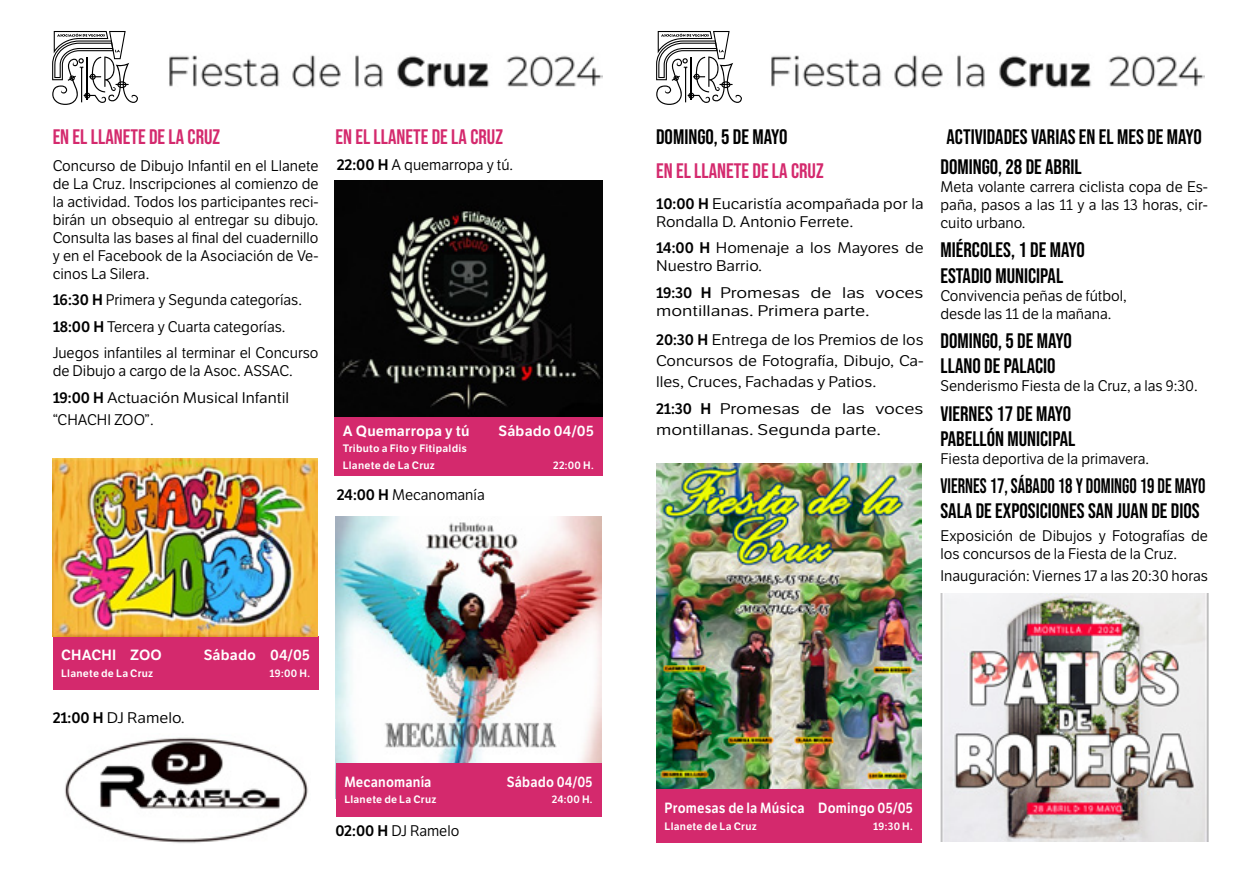
<style>
.page{position:relative;width:1259px;height:893px;background:#fff}
.page>*{position:absolute;margin:0;border:0;box-sizing:border-box;transform-origin:0 0}
.t1{font:21px/25.2px "Bebas Neue";color:#000}
.t2{font:21px/25.2px "Bebas Neue";color:#000;scale:.88 1}
.t3{font:21px "Bebas Neue";color:#d4296d}
.t4{font:15px/18px "LFT Etica";color:#000}
.t5{font:15px/18px "LFT Etica";color:#000;scale:1.1 1}
.t6{font:15px/18px "LFT Etica";color:#000;scale:1.25 1}
.t7{font:600 14.4px "LFT Etica";letter-spacing:.015em;color:#fff;scale:.9 1}
.t8{font:600 14.4px "LFT Etica";letter-spacing:.015em;color:#fff}
.t9{font:600 10.5px/16.5px "LFT Etica";letter-spacing:.025em;color:#fff}
.s1{font-weight:600}
</style>
<div class="page">
<img style="left:656px;top:464px;width:265px;height:325px">
<img style="left:334px;top:180px;width:268px;height:237px">
<div style="left:656px;top:789px;width:265px;height:54px;background:#d4296d"></div>
<svg style="left:52px;top:31px;width:86px;height:74px"></svg>
<svg style="left:656px;top:31px;width:86px;height:74px"></svg>
<div style="left:334px;top:417px;width:268px;height:59px;background:#d4296d"></div>
<img style="left:336px;top:516px;width:265px;height:247px">
<div style="left:336px;top:763px;width:265px;height:53px;background:#d4296d"></div>
<img style="left:169px;top:55px;width:434px;height:33px">
<img style="left:771px;top:55px;width:433px;height:33px">
<div style="left:53px;top:636px;width:265px;height:54px;background:#d4296d"></div>
<img style="left:53px;top:458px;width:264px;height:179px">
<img style="left:65px;top:737px;width:244px;height:106px">
<img style="left:940px;top:593px;width:269px;height:248px">
<h1 class="t3" style="left:53px;top:125px;width:169px">EN EL LLANETE DE LA CRUZ</h1>
<p class="t4" style="left:53px;top:157px;width:267px;text-align:justify">Concurso de Dibujo Infantil en el Llanete de La Cruz. Inscripciones al comienzo de la actividad. Todos los participantes reci&shy;birán un obsequio al entregar su dibujo.<br>Consulta las bases al final del cuadernillo y en el Facebook de la Asociación de Ve&shy;cinos La Silera.</p>
<p class="t4" style="left:53px;top:287px;width:267px;line-height:26.5px"><span class="s1">16:30 H</span> Primera y Segunda categorías.<br><span class="s1">18:00 H</span> Tercera y Cuarta categorías.<br>Juegos infantiles al terminar el Concurso</p>
<p class="t4" style="left:53px;top:358px;width:242px;line-height:26.5px">de Dibujo a cargo de la Asoc. ASSAC.<br><span class="s1">19:00 H</span> Actuación Musical Infantil</p>
<p class="t4" style="left:53px;top:411px;width:102px">“CHACHI ZOO”.</p>
<h1 class="t3" style="left:335px;top:125px;width:169px">EN EL LLANETE DE LA CRUZ</h1>
<p class="t4" style="left:337px;top:156px;width:178px"><span class="s1">22:00 H</span> A quemarropa y tú.</p>
<p class="t8" style="left:343px;top:422px;width:128px">A Quemarropa y tú</p>
<p class="t8" style="left:498px;top:422px;width:97px">Sábado 04/05</p>
<p class="t9" style="left:343px;top:440px;width:126px">Tributo a Fito y Fitipaldis<br>Llanete de La Cruz</p>
<p class="t9" style="left:553px;top:457px;width:42px">22:00 H.</p>
<p class="t4" style="left:337px;top:486px;width:150px"><span class="s1">24:00 H</span> Mecanomanía</p>
<p class="t8" style="left:61px;top:646px;width:102px">CHACHI ZOO</p>
<p class="t8" style="left:204px;top:646px;width:108px">Sábado 04/05</p>
<p class="t9" style="left:61px;top:665px;width:94px">Llanete de La Cruz</p>
<p class="t9" style="left:269px;top:665px;width:42px">19:00 H.</p>
<p class="t5" style="left:53px;top:709px;width:122px"><span class="s1">21:00 H</span> DJ Ramelo.</p>
<p class="t7" style="left:344px;top:773px;width:98px">Mecanomanía</p>
<p class="t7" style="left:507px;top:773px;width:97px">Sábado 04/05</p>
<p class="t9" style="left:344px;top:791px;width:94px">Llanete de La Cruz</p>
<p class="t9" style="left:551px;top:791px;width:42px">24:00 H.</p>
<p class="t4" style="left:335px;top:822px;width:125px"><span class="s1">02:00 H</span> DJ Ramelo</p>
<h1 class="t1" style="left:656px;top:124px;width:133px">DOMINGO, 5 DE MAYO</h1>
<h1 class="t3" style="left:656px;top:159px;width:169px">EN EL LLANETE DE LA CRUZ</h1>
<p class="t5" style="left:656px;top:195px;width:245px"><span class="s1">10:00 H</span> Eucaristía acompañada por la<br>Rondalla D. Antonio Ferrete.</p>
<p class="t5" style="left:656px;top:239px;width:245px"><span class="s1">14:00 H</span> Homenaje a los Mayores de<br>Nuestro Barrio.</p>
<p class="t6" style="left:656px;top:284px;width:215px"><span class="s1">19:30 H</span> Promesas de las voces montillanas. Primera parte.</p>
<p class="t5" style="left:656px;top:330px;width:245px;line-height:21px;text-align:justify"><span class="s1">20:30 H</span> Entrega de los Premios de los Concursos de Fotografía, Dibujo, Ca&shy;lles, Cruces, Fachadas y Patios.</p>
<p class="t6" style="left:656px;top:398px;width:215px;line-height:21px"><span class="s1">21:30 H</span> Promesas de las voces montillanas. Segunda parte.</p>
<h1 class="t1" style="left:940px;top:122px;width:263px;line-height:29.4px">ACTIVIDADES VARIAS EN EL MES DE MAYO<br>DOMINGO, 28 DE ABRIL</h1>
<p class="t4" style="left:940px;top:178px;width:269px;text-align:justify">Meta volante carrera ciclista copa de Es&shy;paña, pasos a las 11 y a las 13 horas, cir&shy;cuito urbano.</p>
<h1 class="t1" style="left:940px;top:237px;width:146px">MIÉRCOLES, 1 DE MAYO<br>ESTADIO MUNICIPAL</h1>
<p class="t4" style="left:940px;top:287px;width:188px">Convivencia peñas de fútbol, desde las 11 de la mañana.</p>
<h1 class="t1" style="left:940px;top:328px;width:133px">DOMINGO, 5 DE MAYO<br>LLANO DE PALACIO</h1>
<p class="t4" style="left:940px;top:377px;width:259px">Senderismo Fiesta de la Cruz, a las 9:30.</p>
<h1 class="t1" style="left:940px;top:401px;width:136px">VIERNES 17 DE MAYO<br>PABELLÓN MUNICIPAL</h1>
<p class="t4" style="left:940px;top:450px;width:210px">Fiesta deportiva de la primavera.</p>
<h1 class="t2" style="left:940px;top:473px;width:303px">VIERNES 17, SÁBADO 18 Y DOMINGO 19 DE MAYO<br>SALA DE EXPOSICIONES SAN JUAN DE DIOS</h1>
<p class="t4" style="left:940px;top:527px;width:269px">Exposición de Dibujos y Fotografías de los concursos de la Fiesta de la Cruz.</p>
<p class="t4" style="left:940px;top:567px;width:269px">Inauguración: Viernes 17 a las 20:30 horas</p>
<p class="t7" style="left:664px;top:799px;width:277px">Promesas de la Música Domingo 05/05</p>
<p class="t9" style="left:664px;top:818px;width:94px">Llanete de La Cruz</p>
<p class="t9" style="left:873px;top:818px;width:41px">19:30 H.</p>
</div>
